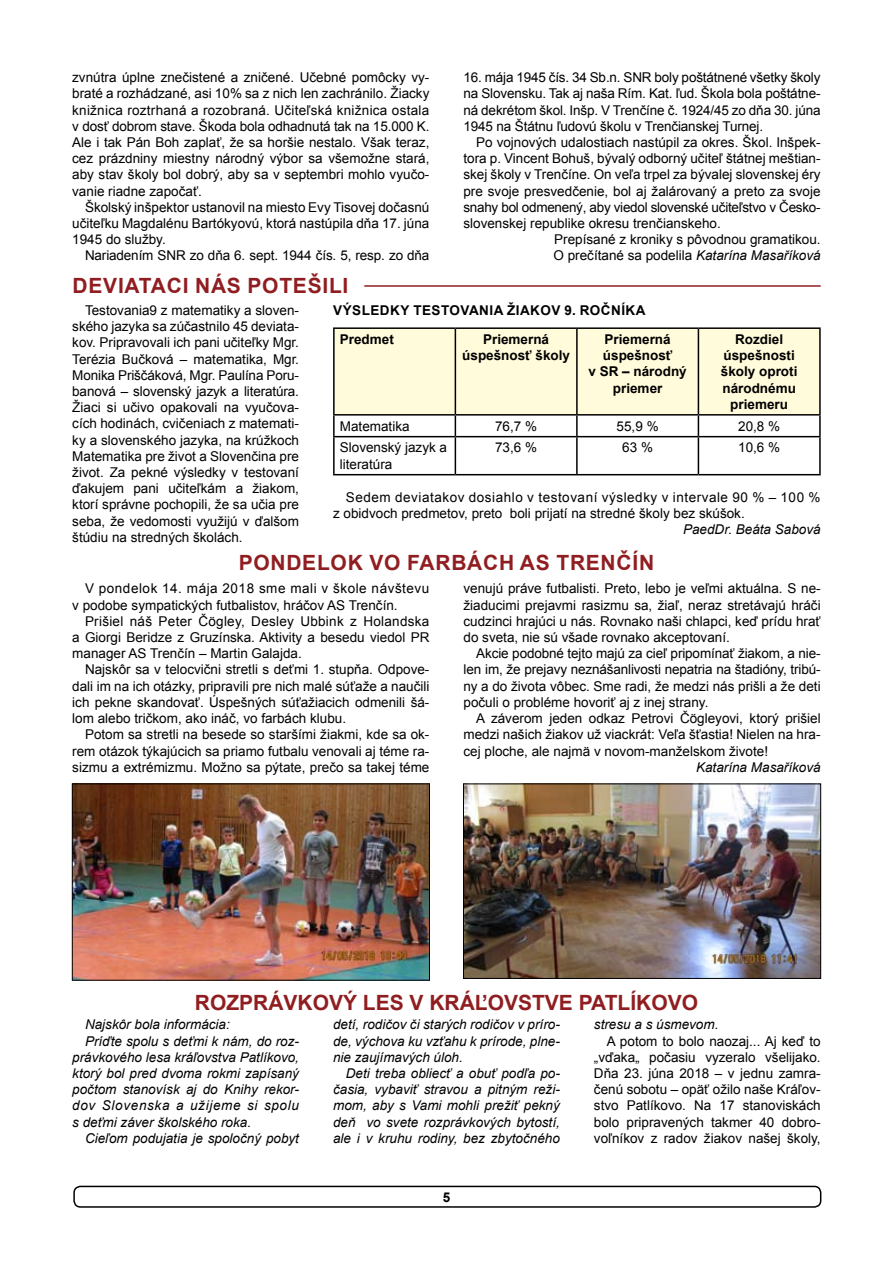
<style>
.page{position:relative;width:893px;height:1263px;background:#fff}
.page>*{position:absolute;margin:0;border:0;box-sizing:border-box;transform-origin:0 0}
.t1{font:700 21px "Arial";letter-spacing:.035em;color:#901e21}
.t2{font:700 21px "Arial";color:#901e21}
.t3{font:13.5px/16.2px "Arial";color:#000;text-align:justify}
.t4{font:italic 13.5px/16.2px "Arial";color:#000;text-align:justify}
.t5{font:13.5px/16.2px "Arial";letter-spacing:.02em;color:#000}
.t6{font:700 13.5px/16.2px "Arial";color:#000;text-align:center}
.t7{font:13.5px "Arial";letter-spacing:-.02em;color:#000}
.t8{font:700 13.5px "Arial";letter-spacing:.035em;color:#000}
.t9{font:italic 13.5px "Arial";letter-spacing:.05em;color:#000}
.s1{font-style:italic}
</style>
<div class="page">
<div style="left:73px;top:1186px;width:748px;height:22px;border:2px solid #000;border-radius:6px"></div>
<hr style="left:333px;top:327px;width:122px;height:2px;background:#000">
<hr style="left:333px;top:329px;width:2px;height:85px;background:#000">
<hr style="left:455px;top:327px;width:122px;height:2px;background:#000">
<hr style="left:577px;top:327px;width:121px;height:2px;background:#000">
<hr style="left:698px;top:327px;width:123px;height:2px;background:#000">
<hr style="left:819px;top:329px;width:2px;height:85px;background:#000">
<hr style="left:333px;top:414px;width:122px;height:2px;background:#000">
<hr style="left:333px;top:416px;width:2px;height:20px;background:#000">
<hr style="left:698px;top:414px;width:123px;height:2px;background:#000">
<svg style="left:334px;top:328px;width:486px;height:108px"></svg>
<hr style="left:819px;top:416px;width:2px;height:20px;background:#000">
<hr style="left:333px;top:436px;width:122px;height:1px;background:#000">
<hr style="left:333px;top:437px;width:2px;height:37px;background:#000">
<hr style="left:455px;top:436px;width:122px;height:1px;background:#000">
<hr style="left:455px;top:437px;width:1px;height:37px;background:#000">
<hr style="left:577px;top:436px;width:121px;height:1px;background:#000">
<hr style="left:576px;top:437px;width:2px;height:37px;background:#000">
<hr style="left:698px;top:436px;width:123px;height:1px;background:#000">
<hr style="left:698px;top:437px;width:1px;height:37px;background:#000">
<hr style="left:819px;top:437px;width:2px;height:37px;background:#000">
<hr style="left:333px;top:474px;width:122px;height:1px;background:#000">
<hr style="left:455px;top:474px;width:122px;height:1px;background:#000">
<hr style="left:577px;top:474px;width:121px;height:1px;background:#000">
<hr style="left:698px;top:474px;width:123px;height:1px;background:#000">
<hr style="left:364px;top:285px;width:457px;height:2px;background:#901e21">
<img style="left:74px;top:785px;width:354px;height:193px">
<div style="left:72px;top:783px;width:358px;height:197px;border:1px solid #000"></div>
<img style="left:465px;top:785px;width:354px;height:192px">
<div style="left:463px;top:783px;width:358px;height:196px;border:1px solid #000"></div>
<p class="t3" style="left:72px;top:69px;width:359px">zvnútra úplne znečistené a zničené. Učebné pomôcky vy&shy;braté a rozhádzané, asi 10% sa z nich len zachránilo. Žiacky knižnica roztrhaná a rozobraná. Učiteľská knižnica ostala v dosť dobrom stave. Škoda bola odhadnutá tak na 15.000 K.<br>Ale i tak Pán Boh zaplať, že sa horšie nestalo. Však teraz, cez prázdniny miestny národný výbor sa všemožne stará, aby stav školy bol dobrý, aby sa v septembri mohlo vyučo&shy;vanie riadne započať.</p>
<p class="t3" style="left:72px;top:199px;width:359px;text-indent:13px">Školský inšpektor ustanovil na miesto Evy Tisovej dočasnú učiteľku Magdalénu Bartókyovú, ktorá nastúpila dňa 17. júna 1945 do služby.</p>
<p class="t3" style="left:85px;top:247px;width:346px">Nariadením SNR zo dňa 6. sept. 1944 čís. 5, resp. zo dňa</p>
<p class="t3" style="left:463px;top:69px;width:359px">16. mája 1945 čís. 34 Sb.n. SNR boly poštátnené všetky školy na Slovensku. Tak aj naša Rím. Kat. ľud. Škola bola poštátne&shy;ná dekrétom škol. Inšp. V Trenčíne č. 1924/45 zo dňa 30. júna 1945 na Štátnu ľudovú školu v Trenčianskej Turnej.</p>
<p class="t3" style="left:476px;top:134px;width:346px">Po vojnových udalostiach nastúpil za okres. Škol. Inšpek-</p>
<p class="t3" style="left:463px;top:150px;width:359px">tora p. Vincent Bohuš, bývalý odborný učiteľ štátnej meštian-</p>
<p class="t3" style="left:463px;top:166px;width:359px">skej školy v Trenčíne. On veľa trpel za bývalej slovenskej éry</p>
<p class="t3" style="left:463px;top:183px;width:359px">pre svoje presvedčenie, bol aj žalárovaný a preto za svoje</p>
<p class="t7" style="left:463px;top:198px;width:359px">snahy bol odmenený, aby viedol slovenské učiteľstvo v Česko-</p>
<p class="t3" style="left:463px;top:215px;width:259px">slovenskej republike okresu trenčianskeho.</p>
<p class="t3" style="left:554px;top:231px;width:268px">Prepísané z kroniky s pôvodnou gramatikou.</p>
<p class="t3" style="left:553px;top:247px;width:269px">O prečítané sa podelila <span class="s1">Katarína Masaříková</span></p>
<h1 class="t1" style="left:73px;top:271px;width:67px">Deviata</h1>
<h1 class="t1" style="left:167px;top:271px;width:183px">ci nás potešili</h1>
<p class="t3" style="left:72px;top:302px;width:228px;text-indent:13px">Testovania9 z matematiky a sloven&shy;ského jazyka sa zúčastnilo 45 deviata&shy;kov. Pripravovali ich pani učiteľky Mgr.<br>Terézia Bučková – matematika, Mgr.<br>Monika Priščáková, Mgr. Paulína Poru&shy;banová – slovenský jazyk a literatúra.<br>Žiaci si učivo opakovali na vyučova&shy;cích hodinách, cvičeniach z matemati&shy;ky a slovenského jazyka, na krúžkoch Matematika pre život a Slovenčina pre život. Za pekné výsledky v testovaní ďakujem pani učiteľkám a žiakom, ktorí správne pochopili, že sa učia pre seba, že vedomosti využijú v ďalšom štúdiu na stredných školách.</p>
<p class="t8" style="left:333px;top:301px;width:303px">Výsledky testovania žiakov 9. roč níka</p>
<p class="t6" style="left:340px;top:331px;width:56px">Predmet</p>
<p class="t6" style="left:462px;top:331px;width:109px">Priemerná úspešnosť školy</p>
<p class="t6" style="left:588px;top:331px;width:100px">Priemerná úspešnosť<br>v SR – národný priemer</p>
<p class="t6" style="left:721px;top:331px;width:78px">Rozdiel úspešnosti školy oproti národnému priemeru</p>
<p class="t3" style="left:340px;top:418px;width:71px">Matematika</p>
<p class="t3" style="left:495px;top:418px;width:44px">76,7 %</p>
<p class="t3" style="left:617px;top:418px;width:44px">55,9 %</p>
<p class="t3" style="left:738px;top:418px;width:44px">20,8 %</p>
<p class="t3" style="left:340px;top:440px;width:109px">Slovenský jazyk a literatúra</p>
<p class="t3" style="left:495px;top:440px;width:44px">73,6 %</p>
<p class="t3" style="left:622px;top:440px;width:32px">63 %</p>
<p class="t3" style="left:738px;top:440px;width:44px">10,6 %</p>
<p class="t5" style="left:333px;top:489px;width:489px;text-indent:13px">Sedem deviatakov dosiahlo v testovaní výsledky v intervale 90 % – 100 % z obidvoch predmetov, preto boli prijatí na stredné školy bez skúšok.</p>
<p class="t4" style="left:683px;top:522px;width:139px">PaedDr. Beáta Sabová</p>
<h1 class="t1" style="left:239px;top:548px;width:417px">Pondelok vo farbách AS Trenčín</h1>
<p class="t3" style="left:72px;top:580px;width:359px;text-indent:13px">V pondelok 14. mája 2018 sme mali v škole návštevu v podobe sympatických futbalistov, hráčov AS Trenčín.</p>
<p class="t3" style="left:72px;top:613px;width:359px;text-indent:13px">Prišiel náš Peter Čögley, Desley Ubbink z Holandska a Giorgi Beridze z Gruzínska. Aktivity a besedu viedol PR manager AS Trenčín – Martin Galajda.</p>
<p class="t3" style="left:72px;top:661px;width:359px;text-indent:13px">Najskôr sa v telocvični stretli s deťmi 1. stupňa. Odpove&shy;dali im na ich otázky, pripravili pre nich malé súťaže a naučili ich pekne skandovať. Úspešných súťažiacich odmenili šá&shy;lom alebo tričkom, ako ináč, vo farbách klubu.</p>
<p class="t3" style="left:72px;top:726px;width:359px;text-indent:13px">Potom sa stretli na besede so staršími žiakmi, kde sa ok&shy;rem otázok týkajúcich sa priamo futbalu venovali aj téme ra&shy;sizmu a extrémizmu. Možno sa pýtate, prečo sa takej téme</p>
<p class="t3" style="left:463px;top:580px;width:359px">venujú práve futbalisti. Preto, lebo je veľmi aktuálna. S ne&shy;žiaducimi prejavmi rasizmu sa, žiaľ, neraz stretávajú hráči cudzinci hrajúci u nás. Rovnako naši chlapci, keď prídu hrať do sveta, nie sú všade rovnako akceptovaní.</p>
<p class="t3" style="left:463px;top:645px;width:359px;text-indent:13px">Akcie podobné tejto majú za cieľ pripomínať žiakom, a nie&shy;len im, že prejavy neznášanlivosti nepatria na štadióny, tribú&shy;ny a do života vôbec. Sme radi, že medzi nás prišli a že deti počuli o probléme hovoriť aj z inej strany.</p>
<p class="t3" style="left:463px;top:710px;width:359px;text-indent:13px">A záverom jeden odkaz Petrovi Čögleyovi, ktorý prišiel medzi našich žiakov už viackrát: Veľa šťastia! Nielen na hra&shy;cej ploche, ale najmä v novom-manželskom živote!</p>
<p class="t4" style="left:696px;top:759px;width:126px">Katarína Masaříková</p>
<h1 class="t1" style="left:195px;top:988px;width:74px">ROZPRÁV</h1>
<h1 class="t1" style="left:297px;top:988px;width:31px">KOVÝ</h1>
<h1 class="t2" style="left:363px;top:988px;width:305px">LES V KRÁĽOVSTVE PATLÍKOVO</h1>
<p class="t4" style="left:85px;top:1017px;width:146px">Najskôr bola informácia:</p>
<p class="t4" style="left:85px;top:1033px;width:216px">Príďte spolu s deťmi k nám, do roz-</p>
<p class="t4" style="left:72px;top:1049px;width:228px">právkového lesa kráľovstva Patlíkovo,</p>
<p class="t4" style="left:72px;top:1065px;width:228px">ktorý bol pred dvoma rokmi zapísaný</p>
<p class="t4" style="left:72px;top:1081px;width:228px">počtom stanovísk aj do Knihy rekor-</p>
<p class="t9" style="left:72px;top:1097px;width:228px">dov Slovenska a užijeme si spolu</p>
<p class="t4" style="left:72px;top:1114px;width:180px">s deťmi záver školského roka.</p>
<p class="t4" style="left:85px;top:1130px;width:216px">Cieľom podujatia je spoločný pobyt</p>
<p class="t4" style="left:333px;top:1017px;width:228px">detí, rodičov či starých rodičov v príro&shy;de, výchova ku vzťahu k prírode, plne&shy;nie zaujímavých úloh.</p>
<p class="t4" style="left:333px;top:1065px;width:228px;text-indent:13px">Deti treba obliecť a obuť podľa po&shy;časia, vybaviť stravou a pitným reži&shy;mom, aby s Vami mohli prežiť pekný deň vo svete rozprávkových bytostí, ale i v kruhu rodiny, bez zbytočného</p>
<p class="t4" style="left:594px;top:1017px;width:126px">stresu a s úsmevom.</p>
<p class="t3" style="left:594px;top:1033px;width:228px;text-indent:13px">A potom to bolo naozaj... Aj keď to „vďaka„ počasiu vyzeralo všelijako.<br>Dňa 23. júna 2018 – v jednu zamra&shy;čenú sobotu – opäť ožilo naše Kráľov&shy;stvo Patlíkovo. Na 17 stanoviskách bolo pripravených takmer 40 dobro&shy;voľníkov z radov žiakov našej školy,</p>
<p class="t6" style="left:443px;top:1189px;width:9px">5</p>
</div>
